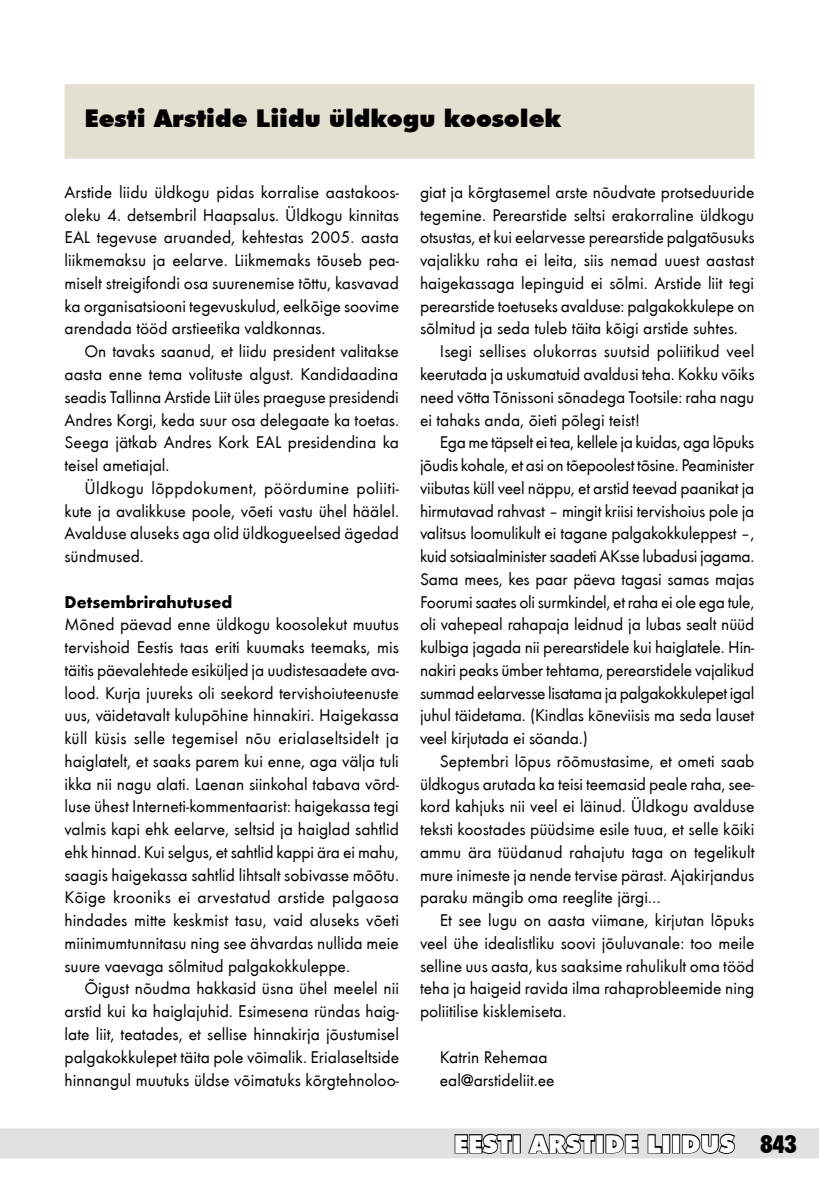
<style>
.page{position:relative;width:819px;height:1191px;background:#fff}
.page>*{position:absolute;margin:0;border:0;box-sizing:border-box;transform-origin:0 0}
._0pealkiri{font:900 24.5px "Futura BT";color:#000}
._0_RUBRIIK{font:900 24.5px "Futura BT";color:#fff}
.t1{font:900 condensed 24.5px "Futura BT";color:#000}
._0body{font:17.5px/22.8px "Futura T";color:#000;text-align:justify}
._1_esirida{font:17.5px/22.8px "Futura T";color:#000;text-align:justify}
._1_Bold_esirida{font:700 17.5px "Futura T";color:#000}
</style>
<div class="page">
<div style="left:64px;top:84px;width:690px;height:75px;background:#e2e0d1"></div>
<svg style="left:0;top:1128px;width:819px;height:30px;background:#cbcbcb"></svg>
<p class="_0pealkiri" style="left:84px;top:104px;width:478px">Eesti Arstide Liidu üldkogu koosolek</p>
<p class="_1_esirida" style="left:64px;top:181px;width:336px">Arstide liidu üldkogu pidas korralise aastakoos&shy;oleku 4. detsembril Haapsalus. Üldkogu kinnitas EAL tegevuse aruanded, kehtestas 2005. aasta liikmemaksu ja eelarve. Liikmemaks tõuseb pea&shy;miselt streigifondi osa suurenemise tõttu, kasvavad ka organisatsiooni tegevuskulud, eelkõige soovime arendada tööd arstieetika valdkonnas.</p>
<p class="_0body" style="left:64px;top:340px;width:336px;text-indent:20px">On tavaks saanud, et liidu president valitakse aasta enne tema volituste algust. Kandidaadina seadis Tallinna Arstide Liit üles praeguse presidendi Andres Korgi, keda suur osa delegaate ka toetas.<br>Seega jätkab Andres Kork EAL presidendina ka teisel ametiajal.</p>
<p class="_0body" style="left:64px;top:477px;width:336px;text-indent:20px">Üldkogu lõppdokument, pöördumine poliiti&shy;kute ja avalikkuse poole, võeti vastu ühel häälel.<br>Avalduse aluseks aga olid üldkogueelsed ägedad sündmused.</p>
<p class="_1_Bold_esirida" style="left:64px;top:591px;width:169px">Detsembrirahutused</p>
<p class="_1_esirida" style="left:64px;top:613px;width:336px">Mõned päevad enne üldkogu koosolekut muutus tervishoid Eestis taas eriti kuumaks teemaks, mis täitis päevalehtede esiküljed ja uudistesaadete ava&shy;lood. Kurja juureks oli seekord tervishoiuteenuste uus, väidetavalt kulupõhine hinnakiri. Haigekassa küll küsis selle tegemisel nõu erialaseltsidelt ja haiglatelt, et saaks parem kui enne, aga välja tuli ikka nii nagu alati. Laenan siinkohal tabava võrd&shy;luse ühest Interneti-kommentaarist: haigekassa tegi valmis kapi ehk eelarve, seltsid ja haiglad sahtlid ehk hinnad. Kui selgus, et sahtlid kappi ära ei mahu, saagis haigekassa sahtlid lihtsalt sobivasse mõõtu.<br>Kõige krooniks ei arvestatud arstide palgaosa hindades mitte keskmist tasu, vaid aluseks võeti miinimumtunnitasu ning see ähvardas nullida meie suure vaevaga sõlmitud palgakokkuleppe.</p>
<p class="_0body" style="left:64px;top:977px;width:336px;text-indent:20px">Õigust nõudma hakkasid üsna ühel meelel nii arstid kui ka haiglajuhid. Esimesena ründas haig&shy;late liit, teatades, et sellise hinnakirja jõustumisel palgakokkulepet täita pole võimalik. Erialaseltside hinnangul muutuks üldse võimatuks kõrgtehnoloo-</p>
<p class="_0body" style="left:420px;top:181px;width:336px">giat ja kõrgtasemel arste nõudvate protseduuride tegemine. Perearstide seltsi erakorraline üldkogu otsustas, et kui eelarvesse perearstide palgatõusuks vajalikku raha ei leita, siis nemad uuest aastast haigekassaga lepinguid ei sõlmi. Arstide liit tegi perearstide toetuseks avalduse: palgakokkulepe on sõlmitud ja seda tuleb täita kõigi arstide suhtes.</p>
<p class="_0body" style="left:420px;top:340px;width:336px;text-indent:20px">Isegi sellises olukorras suutsid poliitikud veel keerutada ja uskumatuid avaldusi teha. Kokku võiks need võtta Tõnissoni sõnadega Tootsile: raha nagu ei tahaks anda, õieti põlegi teist!</p>
<p class="_0body" style="left:420px;top:431px;width:336px;text-indent:20px">Ega me täpselt ei tea, kellele ja kuidas, aga lõpuks jõudis kohale, et asi on tõepoolest tõsine. Peaminister viibutas küll veel näppu, et arstid teevad paanikat ja hirmutavad rahvast – mingit kriisi tervishoius pole ja valitsus loomulikult ei tagane palgakokkuleppest –, kuid sotsiaalminister saadeti AKsse lubadusi jagama.<br>Sama mees, kes paar päeva tagasi samas majas Foorumi saates oli surmkindel, et raha ei ole ega tule, oli vahepeal rahapaja leidnud ja lubas sealt nüüd kulbiga jagada nii perearstidele kui haiglatele. Hin&shy;nakiri peaks ümber tehtama, perearstidele vajalikud summad eelarvesse lisatama ja palgakokkulepet igal juhul täidetama. (Kindlas kõneviisis ma seda lauset veel kirjutada ei söanda.)</p>
<p class="_0body" style="left:420px;top:750px;width:336px;text-indent:20px">Septembri lõpus rõõmustasime, et ometi saab üldkogus arutada ka teisi teemasid peale raha, see&shy;kord kahjuks nii veel ei läinud. Üldkogu avalduse teksti koostades püüdsime esile tuua, et selle kõiki ammu ära tüüdanud rahajutu taga on tegelikult mure inimeste ja nende tervise pärast. Ajakirjandus paraku mängib oma reeglite järgi…</p>
<p class="_0body" style="left:420px;top:909px;width:336px;text-indent:20px">Et see lugu on aasta viimane, kirjutan lõpuks veel ühe idealistliku soovi jõuluvanale: too meile selline uus aasta, kus saaksime rahulikult oma tööd teha ja haigeid ravida ilma rahaprobleemide ning poliitilise kisklemiseta.</p>
<p class="_0body" style="left:440px;top:1045px;width:109px">Katrin Rehemaa</p>
<p class="_0body" style="left:440px;top:1068px;width:116px">eal@arstideliit.ee</p>
<p class="_0_RUBRIIK" style="left:454px;top:1129px;width:282px">EESTI ARSTIDE LIIDUS</p>
<h1 class="t1" style="left:760px;top:1126px;width:38px">843</h1>
</div>
